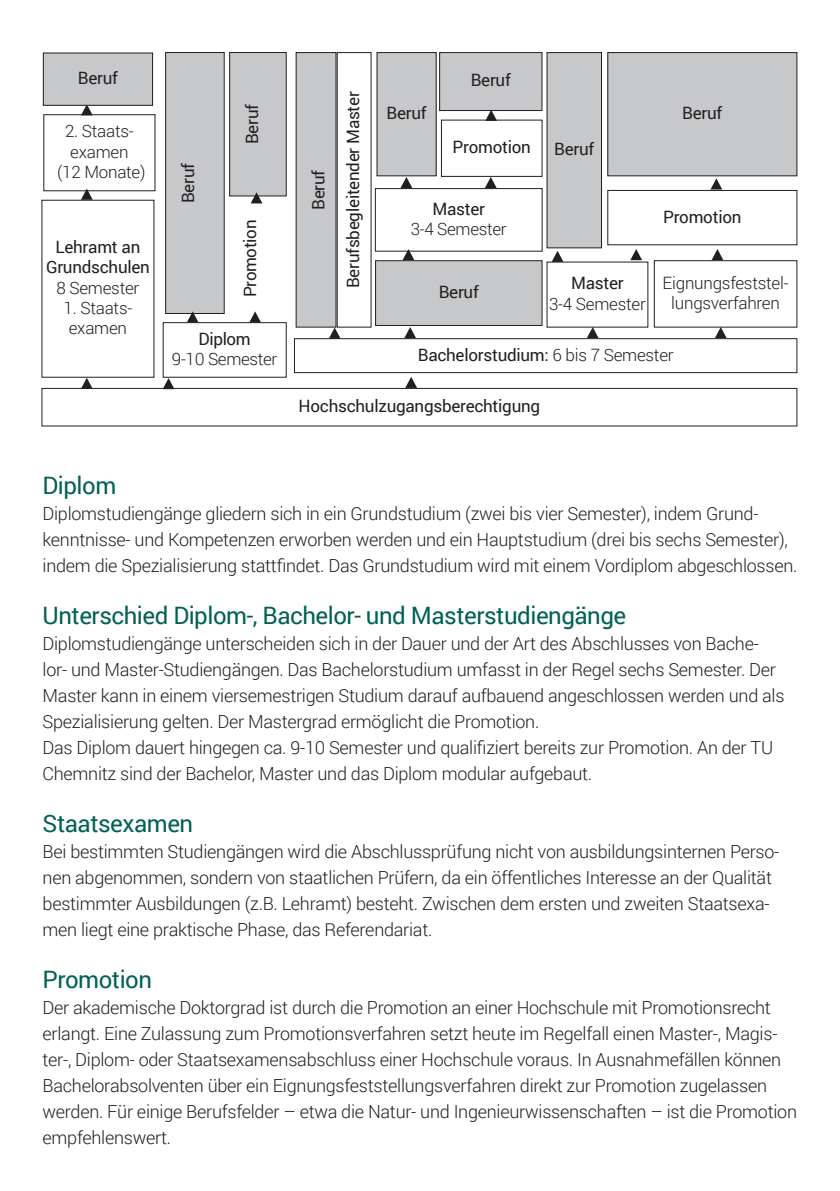
<style>
.page{position:relative;width:840px;height:1191px;background:#fff}
.page>*{position:absolute;margin:0;border:0;box-sizing:border-box;transform-origin:0 0}
.Studienbeschreibung{font:24px "Roboto";letter-spacing:-.02em;color:#006153}
.Mengentext{font:300 18px/26px "Roboto";letter-spacing:-.015em;color:#231f20}
.t1{font:17px/20.4px "Roboto";letter-spacing:-.015em;color:#231f20;text-align:center}
.t2{font:300 17px/20.4px "Roboto";letter-spacing:-.015em;color:#231f20;text-align:center}
.s1{font-weight:300}
</style>
<div class="page">
<div style="left:546px;top:53px;width:55px;height:195px;background:#c7c8ca"></div>
<div style="left:607px;top:190px;width:190px;height:55px;border:1px solid #231f20"></div>
<div style="left:296px;top:53px;width:40px;height:274px;background:#c7c8ca"></div>
<div style="left:41px;top:388px;width:756px;height:38px;border:1px solid #231f20"></div>
<div style="left:294px;top:338px;width:503px;height:35px;border:1px solid #231f20"></div>
<div style="left:374px;top:188px;width:168px;height:64px;border:1px solid #231f20"></div>
<div style="left:375px;top:261px;width:166px;height:64px;background:#c7c8ca"></div>
<div style="left:375px;top:260px;width:167px;height:66px;border:1px solid #231f20"></div>
<div style="left:439px;top:53px;width:102px;height:57px;background:#c7c8ca"></div>
<div style="left:439px;top:52px;width:103px;height:59px;border:1px solid #231f20"></div>
<div style="left:607px;top:53px;width:189px;height:123px;background:#c7c8ca"></div>
<div style="left:607px;top:52px;width:190px;height:124px;border:1px solid #231f20"></div>
<div style="left:377px;top:53px;width:59px;height:123px;background:#c7c8ca"></div>
<div style="left:376px;top:52px;width:60px;height:124px;border:1px solid #231f20"></div>
<div style="left:440px;top:120px;width:102px;height:57px;border:1px solid #231f20"></div>
<div style="left:653px;top:260px;width:144px;height:68px;border:1px solid #231f20"></div>
<svg style="left:402px;top:249px;width:12px;height:11px"></svg>
<svg style="left:485px;top:177px;width:11px;height:11px"></svg>
<svg style="left:485px;top:110px;width:12px;height:11px"></svg>
<svg style="left:400px;top:177px;width:12px;height:11px"></svg>
<svg style="left:404px;top:327px;width:12px;height:11px"></svg>
<svg style="left:586px;top:327px;width:12px;height:11px"></svg>
<svg style="left:405px;top:377px;width:12px;height:11px"></svg>
<svg style="left:714px;top:327px;width:12px;height:11px"></svg>
<svg style="left:711px;top:249px;width:12px;height:11px"></svg>
<svg style="left:630px;top:249px;width:11px;height:11px"></svg>
<svg style="left:710px;top:178px;width:11px;height:11px"></svg>
<svg style="left:551px;top:251px;width:12px;height:11px"></svg>
<svg style="left:81px;top:378px;width:12px;height:11px"></svg>
<svg style="left:81px;top:106px;width:12px;height:9px"></svg>
<svg style="left:81px;top:189px;width:12px;height:11px"></svg>
<div style="left:165px;top:52px;width:59px;height:261px;background:#c7c8ca"></div>
<div style="left:165px;top:52px;width:59px;height:262px;border:1px solid #231f20"></div>
<div style="left:43px;top:53px;width:109px;height:52px;background:#c7c8ca"></div>
<div style="left:43px;top:52px;width:110px;height:54px;border:1px solid #231f20"></div>
<div style="left:41px;top:200px;width:113px;height:178px;border:1px solid #231f20"></div>
<svg style="left:162px;top:378px;width:12px;height:11px"></svg>
<div style="left:162px;top:322px;width:124px;height:56px;border:1px solid #231f20"></div>
<div style="left:229px;top:53px;width:57px;height:143px;background:#c7c8ca"></div>
<div style="left:229px;top:52px;width:57px;height:144px;border:1px solid #231f20"></div>
<svg style="left:187px;top:311px;width:11px;height:11px"></svg>
<svg style="left:249px;top:311px;width:12px;height:11px"></svg>
<svg style="left:250px;top:192px;width:12px;height:11px"></svg>
<svg style="left:328px;top:327px;width:12px;height:12px"></svg>
<p class="t1" style="left:78px;top:67px;width:41px">Beruf</p>
<p class="t2" style="left:57px;top:120px;width:90px">2. Staats&shy;examen<br>(12 Monate)</p>
<p class="t1" style="left:46px;top:236px;width:105px">Lehramt an<br>Grundschulen</p>
<p class="t2" style="left:56px;top:277px;width:84px">8 Semester</p>
<p class="t2" style="left:64px;top:297px;width:70px">1. Staats-</p>
<p class="t2" style="left:69px;top:318px;width:60px">examen</p>
<p class="t1" style="left:177px;top:203px;width:42px;rotate:-90deg">Beruf</p>
<p class="t1" style="left:241px;top:144px;width:42px;rotate:-90deg">Beruf</p>
<p class="t1" style="left:239px;top:297px;width:79px;rotate:-90deg">Promotion</p>
<p class="t1" style="left:198px;top:328px;width:54px">Diplom</p>
<p class="t2" style="left:172px;top:348px;width:107px">9-10 Semester</p>
<p class="t1" style="left:307px;top:210px;width:42px;rotate:-90deg">Beruf</p>
<p class="t1" style="left:342px;top:288px;width:198px;rotate:-90deg">Berufsbegleitender Master</p>
<p class="t1" style="left:470px;top:70px;width:42px">Beruf</p>
<p class="t1" style="left:386px;top:102px;width:42px">Beruf</p>
<p class="t1" style="left:681px;top:102px;width:42px">Beruf</p>
<p class="t1" style="left:452px;top:136px;width:80px">Promotion</p>
<p class="t1" style="left:554px;top:138px;width:42px">Beruf</p>
<p class="t1" style="left:432px;top:198px;width:54px">Master</p>
<p class="t2" style="left:410px;top:218px;width:97px">3-4 Semester</p>
<p class="t1" style="left:438px;top:281px;width:42px">Beruf</p>
<p class="t1" style="left:662px;top:206px;width:80px">Promotion</p>
<p class="t1" style="left:570px;top:272px;width:54px">Master</p>
<p class="t2" style="left:548px;top:293px;width:98px">3-4 Semester</p>
<p class="t2" style="left:662px;top:272px;width:127px">Eignungsfeststel&shy;lungsverfahren</p>
<p class="t1" style="left:417px;top:344px;width:257px">Bachelorstudium: <span class="s1">6 bis 7 Semester</span></p>
<p class="t1" style="left:298px;top:395px;width:243px">Hochschulzugangsberechtigung</p>
<p class="Studienbeschreibung" style="left:43px;top:469px;width:75px">Diplom</p>
<p class="Mengentext" style="left:43px;top:500px;width:756px">Diplomstudiengänge gliedern sich in ein Grundstudium (zwei bis vier Semester), indem Grund&shy;kenntnisse- und Kompetenzen erworben werden und ein Hauptstudium (drei bis sechs Semester), indem die Spezialisierung stattfindet. Das Grundstudium wird mit einem Vordiplom abgeschlossen.</p>
<p class="Studienbeschreibung" style="left:43px;top:599px;width:585px">Unterschied Diplom-, Bachelor- und Masterstudiengänge</p>
<p class="Mengentext" style="left:43px;top:630px;width:743px">Diplomstudiengänge unterscheiden sich in der Dauer und der Art des Abschlusses von Bache&shy;lor- und Master-Studiengängen. Das Bachelorstudium umfasst in der Regel sechs Semester. Der Master kann in einem viersemestrigen Studium darauf aufbauend angeschlossen werden und als Spezialisierung gelten. Der Mastergrad ermöglicht die Promotion.</p>
<p class="Mengentext" style="left:43px;top:734px;width:731px">Das Diplom dauert hingegen ca. 9-10 Semester und qualifiziert bereits zur Promotion. An der TU<br>Chemnitz sind der Bachelor, Master und das Diplom modular aufgebaut.</p>
<p class="Studienbeschreibung" style="left:43px;top:807px;width:152px">Staatsexamen</p>
<p class="Mengentext" style="left:43px;top:838px;width:737px">Bei bestimmten Studiengängen wird die Abschlussprüfung nicht von ausbildungsinternen Perso&shy;nen abgenommen, sondern von staatlichen Prüfern, da ein öffentliches Interesse an der Qualität bestimmter Ausbildungen (z.B. Lehramt) besteht. Zwischen dem ersten und zweiten Staatsexa&shy;men liegt eine praktische Phase, das Referendariat.</p>
<p class="Studienbeschreibung" style="left:43px;top:963px;width:111px">Promotion</p>
<p class="Mengentext" style="left:43px;top:994px;width:755px">Der akademische Doktorgrad ist durch die Promotion an einer Hochschule mit Promotionsrecht erlangt. Eine Zulassung zum Promotionsverfahren setzt heute im Regelfall einen Master-, Magis&shy;ter-, Diplom- oder Staatsexamensabschluss einer Hochschule voraus. In Ausnahmefällen können Bachelorabsolventen über ein Eignungsfeststellungsverfahren direkt zur Promotion zugelassen werden. Für einige Berufsfelder – etwa die Natur- und Ingenieurwissenschaften – ist die Promotion empfehlenswert.</p>
</div>
